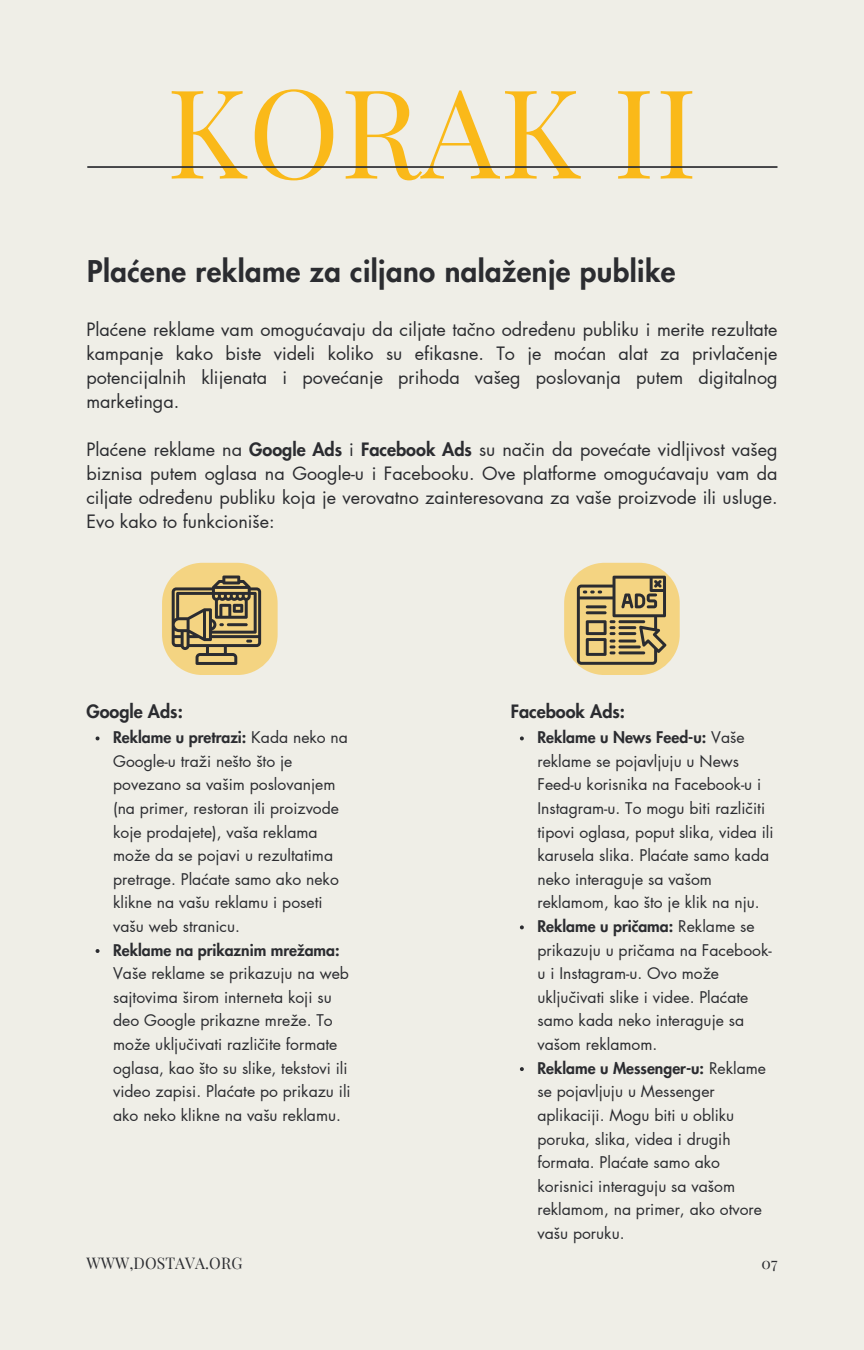
<style>
.page{position:relative;width:864px;height:1350px;background:#efeee7}
.page>*{position:absolute;margin:0;border:0;box-sizing:border-box;transform-origin:0 0}
.t1{font:123.75px "Playfair Display";letter-spacing:.005em;color:#fab919}
.t2{font:800 29.25px "Futura LT Pro";letter-spacing:.015em;color:#2b2c30}
.t3{font:18px/24.1px "Futura LT Pro";color:#2b2c30;text-align:justify}
.t4{font:800 18px "Futura LT Pro";color:#2b2c30}
.t5{font:15.75px/23.6px "Futura LT Pro";color:#2b2c30}
.t6{font:15.75px "Playfair Display";letter-spacing:.005em;color:#2b2c30}
.s1{font-weight:800}
</style>
<div class="page">
<hr style="left:87px;top:166px;width:690px;height:2px;background:#2b2c30">
<svg style="left:564px;top:563px;width:116px;height:112px;background:#f2d383"></svg>
<svg style="left:577px;top:576px;width:89px;height:89px;background:#ac9764"></svg>
<hr style="left:618px;top:651px;width:27px;height:3px;background:#2b2c30">
<svg style="left:162px;top:563px;width:116px;height:112px;background:#f2d283"></svg>
<svg style="left:172px;top:576px;width:89px;height:89px;background:#a39061"></svg>
<svg style="left:520px;top:736px;width:4px;height:4px"></svg>
<svg style="left:520px;top:925px;width:4px;height:4px"></svg>
<svg style="left:520px;top:1067px;width:4px;height:4px"></svg>
<svg style="left:96px;top:736px;width:4px;height:4px"></svg>
<svg style="left:96px;top:949px;width:4px;height:4px"></svg>
<p class="t1" style="left:166px;top:45px;width:532px">KORAK II</p>
<p class="t2" style="left:87px;top:258px;width:590px">Plaćene reklame za ciljano nalaženje publike</p>
<p class="t3" style="left:86px;top:319px;width:693px">Plaćene reklame vam omogućavaju da ciljate tačno određenu publiku i merite rezultate kampanje kako biste videli koliko su efikasne. To je moćan alat za privlačenje potencijalnih klijenata i povećanje prihoda vašeg poslovanja putem digitalnog marketinga.</p>
<p class="t3" style="left:86px;top:439px;width:693px">Plaćene reklame na <span class="s1">Google Ads</span> i <span class="s1">Facebook Ads</span> su način da povećate vidljivost vašeg biznisa putem oglasa na Google-u i Facebooku. Ove platforme omogućavaju vam da ciljate određenu publiku koja je verovatno zainteresovana za vaše proizvode ili usluge.<br>Evo kako to funkcioniše:</p>
<p class="t4" style="left:86px;top:703px;width:98px">Google Ads:</p>
<p class="t4" style="left:511px;top:703px;width:116px">Facebook Ads:</p>
<p class="t5" style="left:113px;top:726px;width:236px"><span class="s1">Reklame u pretrazi:</span> Kada neko na<br>Google-u traži nešto što je povezano sa vašim poslovanjem (na primer, restoran ili proizvode koje prodajete), vaša reklama može da se pojavi u rezultatima pretrage. Plaćate samo ako neko klikne na vašu reklamu i poseti vašu web stranicu.</p>
<p class="t5" style="left:113px;top:939px;width:239px"><span class="s1">Reklame na prikaznim mrežama:<br></span>Vaše reklame se prikazuju na web sajtovima širom interneta koji su deo Google prikazne mreže. To može uključivati različite formate oglasa, kao što su slike, tekstovi ili video zapisi. Plaćate po prikazu ili ako neko klikne na vašu reklamu.</p>
<p class="t5" style="left:537px;top:726px;width:238px"><span class="s1">Reklame u News Feed-u:</span> Vaše reklame se pojavljuju u News<br>Feed-u korisnika na Facebook-u i<br>Instagram-u. To mogu biti različiti tipovi oglasa, poput slika, videa ili karusela slika. Plaćate samo kada neko interaguje sa vašom reklamom, kao što je klik na nju.</p>
<p class="t5" style="left:537px;top:915px;width:236px"><span class="s1">Reklame u pričama:</span> Reklame se prikazuju u pričama na Facebook&shy;u i Instagram-u. Ovo može uključivati slike i videe. Plaćate samo kada neko interaguje sa vašom reklamom.</p>
<p class="t5" style="left:537px;top:1057px;width:230px"><span class="s1">Reklame u Messenger-u:</span> Reklame se pojavljuju u Messenger aplikaciji. Mogu biti u obliku poruka, slika, videa i drugih formata. Plaćate samo ako korisnici interaguju sa vašom reklamom, na primer, ako otvore vašu poruku.</p>
<p class="t6" style="left:86px;top:1252px;width:158px">WWW,DOSTAVA.ORG</p>
<p class="t6" style="left:762px;top:1252px;width:17px">07</p>
</div>
